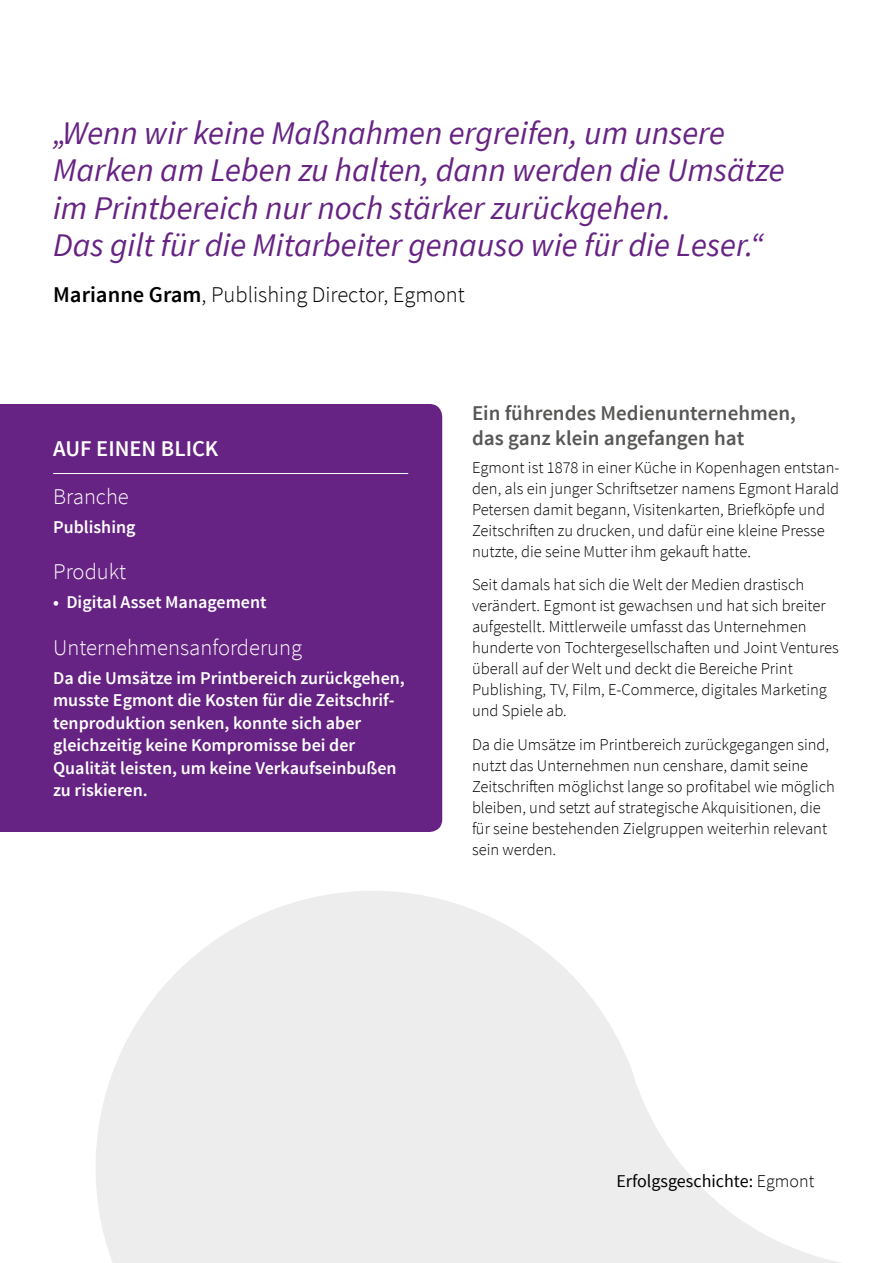
<style>
.page{position:relative;width:893px;height:1263px;background:#fff}
.page>*{position:absolute;margin:0;border:0;box-sizing:border-box;transform-origin:0 0}
.t1{font:italic 33px/37.5px "Source Sans Pro";color:#662383}
.t2{font:300 22.5px "Source Sans Pro";color:#000}
.t3{font:300 22.5px "Source Sans Pro";color:#fff}
.t4{font:600 22.5px "Source Sans Pro";color:#fff}
.t5{font:600 21px/25.5px "Source Sans Pro";color:#575756}
.t6{font:600 18px/22.5px "Source Sans Pro";color:#fff}
.t7{font:18px "Source Sans Pro";color:#000}
.t8{font:300 16.5px/21px "Source Sans Pro";color:#000}
.s1{font-weight:600}
.s2{font-weight:300}
</style>
<div class="page">
<svg style="left:96px;top:891px;width:745px;height:372px;fill:#ededed"></svg>
<div style="left:0;top:404px;width:442px;height:428px;background:#662383"></div>
<hr style="left:53px;top:473px;width:355px;height:1px;background:#fff">
<h1 class="t1" style="left:53px;top:114px;width:733px">„Wenn wir keine Maßnahmen ergreifen, um unsere Marken am Leben zu halten, dann werden die Umsätze im Printbereich nur noch stärker zurückgehen.<br>Das gilt für die Mitarbeiter genauso wie für die Leser.“</h1>
<h2 class="t2" style="left:53px;top:281px;width:413px"><span class="s1">Marianne Gram</span>, Publishing Director, Egmont</h2>
<h2 class="t4" style="left:53px;top:434px;width:167px">AUF EINEN BLICK</h2>
<h2 class="t3" style="left:53px;top:483px;width:77px">Branche</h2>
<p class="t6" style="left:53px;top:516px;width:84px">Publishing</p>
<h2 class="t3" style="left:53px;top:558px;width:74px">Produkt</h2>
<p class="t6" style="left:53px;top:591px;width:215px">• Digital Asset Management</p>
<h2 class="t3" style="left:53px;top:634px;width:250px">Unternehmensanforderung</h2>
<p class="t6" style="left:53px;top:667px;width:353px">Da die Umsätze im Printbereich zurückgehen, musste Egmont die Kosten für die Zeitschrif&shy;tenproduktion senken, konnte sich aber gleichzeitig keine Kompromisse bei der Qualität leisten, um keine Verkaufseinbußen zu riskieren.</p>
<p class="t5" style="left:472px;top:401px;width:325px">Ein führendes Medienunternehmen, das ganz klein angefangen hat</p>
<p class="t8" style="left:472px;top:457px;width:369px">Egmont ist 1878 in einer Küche in Kopenhagen entstan&shy;den, als ein junger Schriftsetzer namens Egmont Harald Petersen damit begann, Visitenkarten, Briefköpfe und Zeitschriften zu drucken, und dafür eine kleine Presse nutzte, die seine Mutter ihm gekauft hatte.</p>
<p class="t8" style="left:472px;top:574px;width:368px">Seit damals hat sich die Welt der Medien drastisch verändert. Egmont ist gewachsen und hat sich breiter aufgestellt. Mittlerweile umfasst das Unternehmen hunderte von Tochtergesellschaften und Joint Ventures überall auf der Welt und deckt die Bereiche Print Publishing, TV, Film, E-Commerce, digitales Marketing und Spiele ab.</p>
<p class="t8" style="left:472px;top:734px;width:364px">Da die Umsätze im Printbereich zurückgegangen sind, nutzt das Unternehmen nun censhare, damit seine Zeitschriften möglichst lange so profitabel wie möglich bleiben, und setzt auf strategische Akquisitionen, die für seine bestehenden Zielgruppen weiterhin relevant sein werden.</p>
<p class="t7" style="left:616px;top:1170px;width:199px">Erfolgsgeschichte: <span class="s2">Egmont</span></p>
</div>
